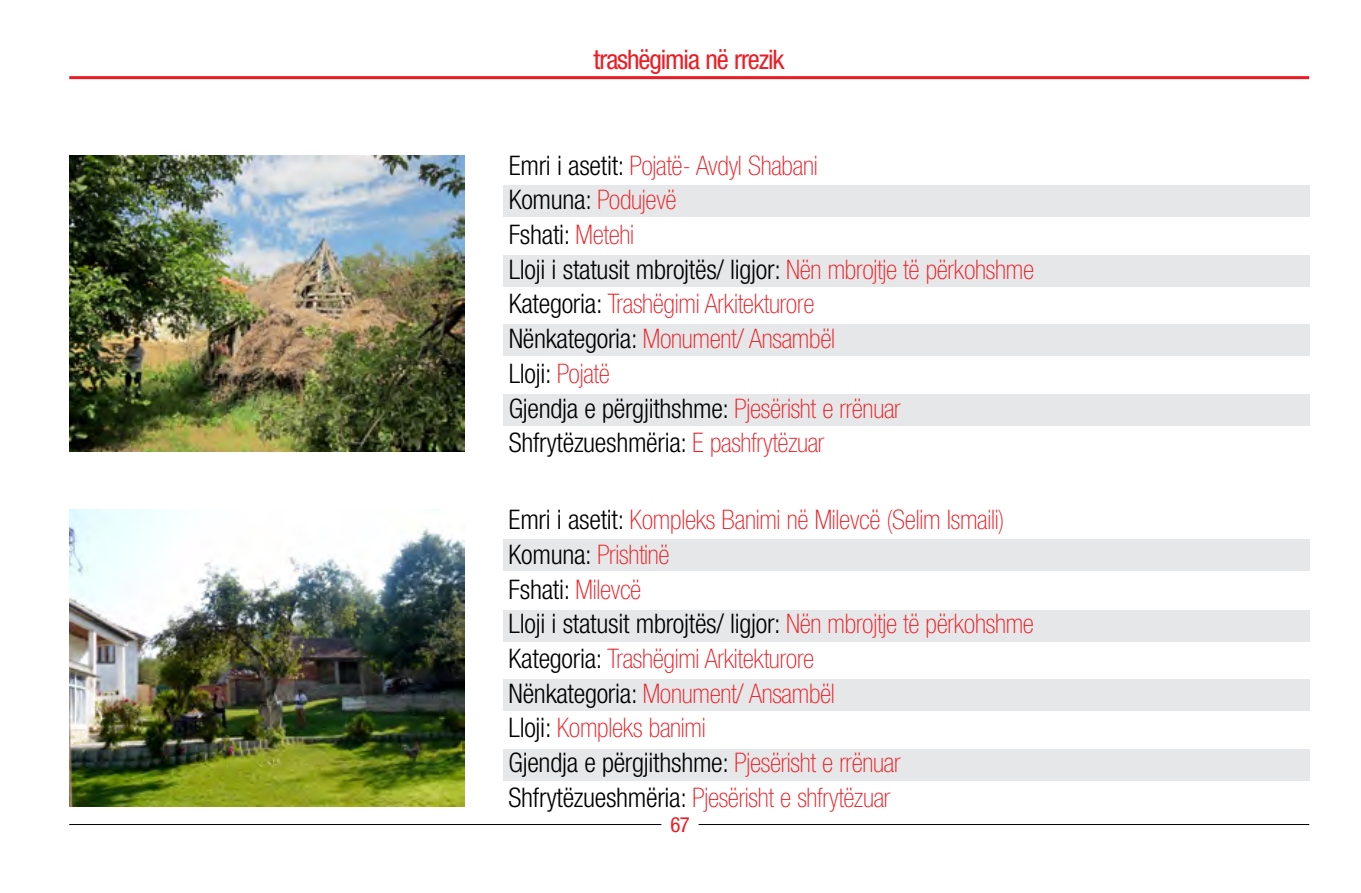
<style>
.page{position:relative;width:1361px;height:893px;background:#fff}
.page>*{position:absolute;margin:0;border:0;box-sizing:border-box;transform-origin:0 0}
.t1{font:100 condensed 27px/34.8px "Helvetica Neue LT Std";letter-spacing:-.01em;color:#ed1c24}
.t2{font:condensed 27px "Helvetica Neue LT Std";letter-spacing:-.04em;color:#ed1c24}
.t3{font:condensed 21px "Helvetica Neue LT Std";color:#ed1c24}
.s1{font-weight:300;color:#000}
</style>
<div class="page">
<div style="left:503px;top:394px;width:806px;height:32px;background:#e6e7e8"></div>
<div style="left:503px;top:324px;width:806px;height:32px;background:#e6e7e8"></div>
<div style="left:503px;top:185px;width:806px;height:31px;background:#e6e7e8"></div>
<div style="left:503px;top:255px;width:806px;height:32px;background:#e6e7e8"></div>
<hr style="left:69px;top:76px;width:1240px;height:3px;background:#ed1c24">
<div style="left:503px;top:749px;width:806px;height:31px;background:#e6e7e8"></div>
<div style="left:503px;top:679px;width:806px;height:31px;background:#e6e7e8"></div>
<div style="left:503px;top:540px;width:806px;height:31px;background:#e6e7e8"></div>
<div style="left:503px;top:610px;width:806px;height:31px;background:#e6e7e8"></div>
<img style="left:69px;top:155px;width:395px;height:296px">
<img style="left:69px;top:510px;width:395px;height:296px">
<hr style="left:69px;top:824px;width:592px;height:1px;background:#000">
<hr style="left:698px;top:824px;width:611px;height:1px;background:#000">
<p class="t2" style="left:593px;top:49px;width:192px">trashëgimia në rrezik</p>
<p class="t1" style="left:509px;top:151px;width:527px"><span class="s1">Emri i asetit:</span> Pojatë- Avdyl Shabani<br><span class="s1">Komuna:</span> Podujevë<br><span class="s1">Fshati:</span> Metehi<br><span class="s1">Lloji i statusit mbrojtës/ ligjor:</span> Nën mbrojtje të përkohshme <span class="s1">Kategoria:</span> Trashëgimi Arkitekturore<br><span class="s1">Nënkategoria:</span> Monument/ Ansambël<br><span class="s1">Lloji:</span> Pojatë<br><span class="s1">Gjendja e përgjithshme:</span> Pjesërisht e rrënuar <span class="s1">Shfrytëzueshmëria:</span> E pashfrytëzuar</p>
<p class="t1" style="left:508px;top:506px;width:527px"><span class="s1">Emri i asetit:</span> Kompleks Banimi në Milevcë (Selim Ismaili)<br><span class="s1">Komuna:</span> Prishtinë<br><span class="s1">Fshati:</span> Milevcë<br><span class="s1">Lloji i statusit mbrojtës/ ligjor:</span> Nën mbrojtje të përkohshme <span class="s1">Kategoria:</span> Trashëgimi Arkitekturore<br><span class="s1">Nënkategoria:</span> Monument/ Ansambël<br><span class="s1">Lloji:</span> Kompleks banimi<br><span class="s1">Gjendja e përgjithshme:</span> Pjesërisht e rrënuar <span class="s1">Shfrytëzueshmëria:</span> Pjesërisht e shfrytëzuar</p>
<p class="t3" style="left:670px;top:817px;width:21px">67</p>
</div>
